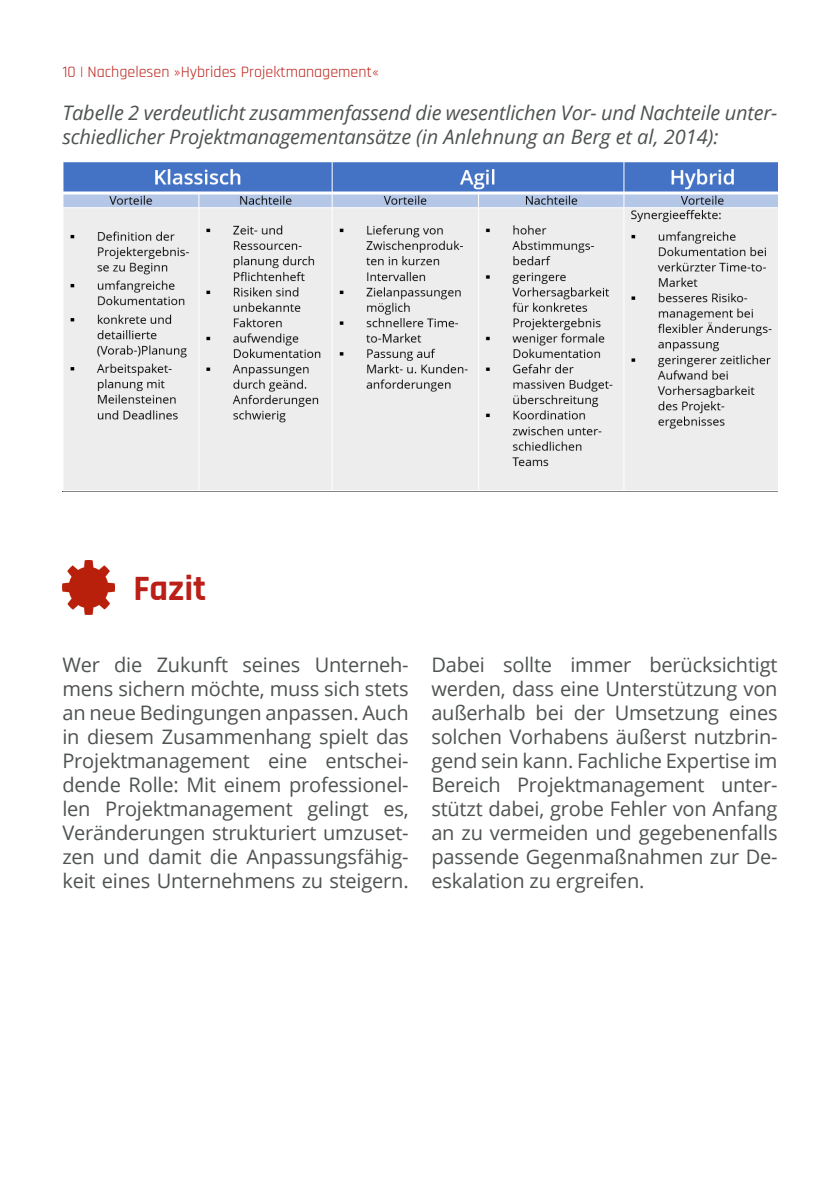
<style>
.page{position:relative;width:840px;height:1191px;background:#fff}
.page>*{position:absolute;margin:0;border:0;box-sizing:border-box;transform-origin:0 0}
.Headline_1{font:700 36px "Rajdhani";color:#bb2018}
.Headline_2{font:20px/24px "Open Sans";letter-spacing:-.01em;color:#4f5252;text-align:justify}
.Headline_2-2{font:italic 20px/24px "Open Sans";letter-spacing:-.01em;color:#4f5252}
.t1{font:16px "Rajdhani";color:#bb2018}
</style>
<div class="page">
<img style="left:62px;top:163px;width:715px;height:329px">
<img style="left:62px;top:561px;width:52px;height:53px">
<p class="t1" style="left:62px;top:63px;width:318px">10 | Nachgelesen »Hybrides Projektmanagement«</p>
<p class="Headline_2-2" style="left:62px;top:100px;width:716px">Tabelle 2 verdeutlicht zusammenfassend die wesentlichen Vor- und Nachteile unter&shy;schiedlicher Projektmanagementansätze (in Anlehnung an Berg et al, 2014):</p>
<p class="Headline_1" style="left:133px;top:567px;width:74px">Fazit</p>
<p class="Headline_2" style="left:62px;top:652px;width:347px">Wer die Zukunft seines Unterneh&shy;mens sichern möchte, muss sich stets an neue Bedingungen anpassen. Auch in diesem Zusammenhang spielt das Projektmanagement eine entschei&shy;dende Rolle: Mit einem professionel&shy;len Projektmanagement gelingt es, Veränderungen strukturiert umzuset&shy;zen und damit die Anpassungsfähig&shy;keit eines Unternehmens zu steigern.</p>
<p class="Headline_2" style="left:431px;top:652px;width:347px">Dabei sollte immer berücksichtigt werden, dass eine Unterstützung von außerhalb bei der Umsetzung eines solchen Vorhabens äußerst nutzbrin&shy;gend sein kann. Fachliche Expertise im Bereich Projektmanagement unter&shy;stützt dabei, grobe Fehler von Anfang an zu vermeiden und gegebenenfalls passende Gegenmaßnahmen zur De&shy;eskalation zu ergreifen.</p>
</div>
